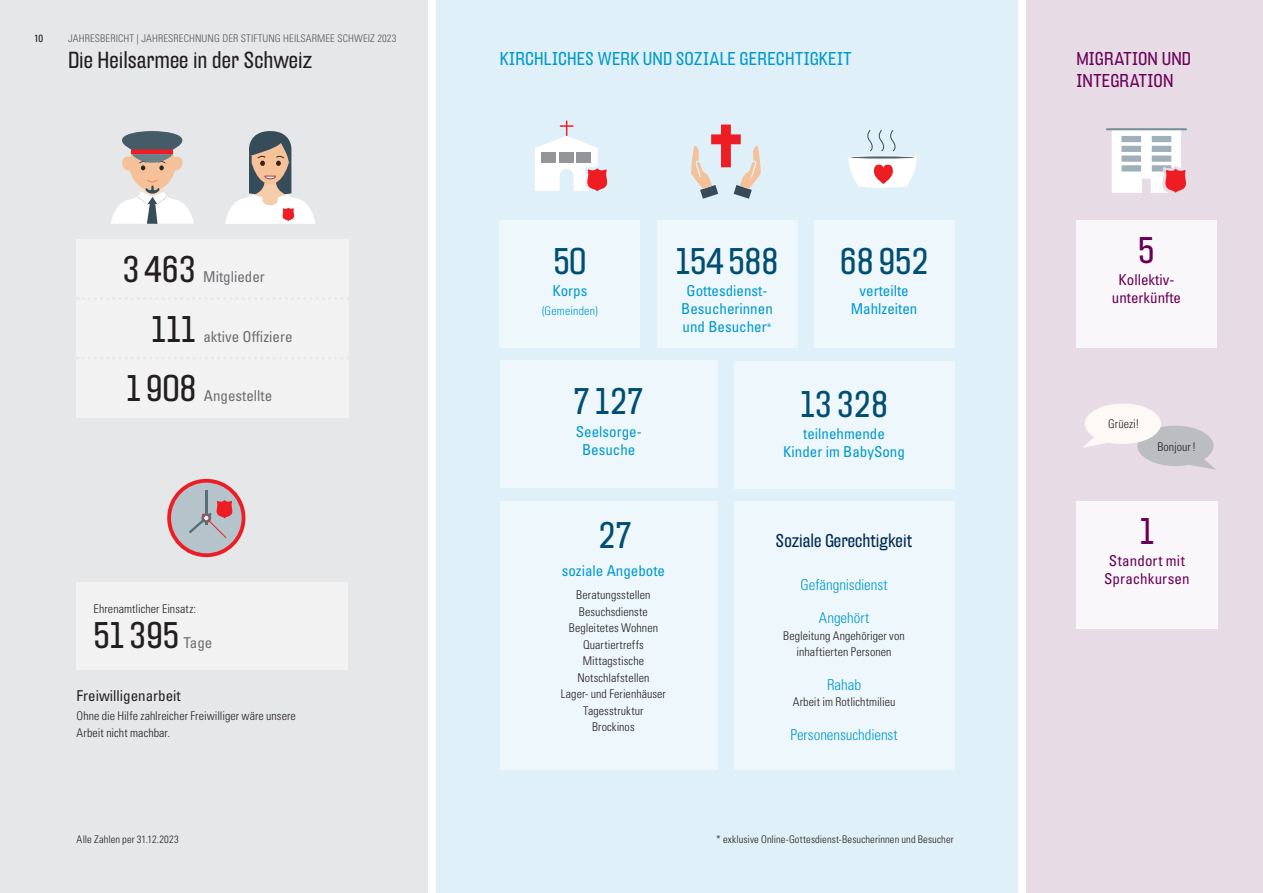
<style>
.page{position:relative;width:1263px;height:893px;background:#fff}
.page>*{position:absolute;margin:0;border:0;box-sizing:border-box;transform-origin:0 0}
.t1{font:37.5px "Hydra Pro Extd";color:#004e73}
.t2{font:37.5px "Hydra Pro Extd";color:#231f20}
.t3{font:37.5px "Hydra Pro Extd";color:#680055}
.t4{font:22.5px "Hydra Pro Extd";color:#231f20}
.t5{font:18px "Hydra Pro Extd";letter-spacing:.01em;color:#0099cd}
.t6{font:18px/22.5px "Hydra Pro Extd";letter-spacing:.005em;color:#680055}
.t7{font:18px "Hydra Pro Extd";color:#002a51}
.t8{font:condensed 15px/18px "Univers LT Std";color:#0099cd;text-align:center}
.t9{font:300 condensed 15px "Univers LT Std";letter-spacing:-.005em;color:#0099cd}
.t10{font:condensed 15px/18px "Univers LT Std";color:#680055;text-align:center}
.t11{font:condensed 15px "Univers LT Std";color:#6c6d70}
.t12{font:condensed 15px "Univers LT Std";color:#231f20}
.t13{font:300 condensed 12px/16.5px "Univers LT Std";letter-spacing:.005em;color:#231f20;text-align:center}
.t14{font:300 condensed 12px "Univers LT Std";letter-spacing:.015em;color:#0099cd}
.t15{font:300 condensed 10.5px "Univers LT Std";letter-spacing:.01em;color:#231f20}
.t16{font:300 condensed 10.5px "Univers LT Std";letter-spacing:.01em;color:#57585a}
.t17{font:condensed 10.5px "Univers LT Std";color:#231f20}
.s1{font-size:10.5px}
</style>
<div class="page">
<div style="left:0;top:0;width:427px;height:893px;background:#e6e7e9"></div>
<div style="left:436px;top:0;width:581px;height:893px;background:#dff0f8"></div>
<div style="left:1026px;top:0;width:237px;height:893px;background:#e7dbe6"></div>
<div style="left:77px;top:582px;width:271px;height:87px;background:#f2f2f3"></div>
<div style="left:77px;top:239px;width:272px;height:179px;background:#f2f2f3"></div>
<svg style="left:111px;top:131px;width:83px;height:93px"></svg>
<svg style="left:225px;top:131px;width:90px;height:93px"></svg>
<svg style="left:77px;top:297px;width:265px;height:3px"></svg>
<svg style="left:77px;top:357px;width:265px;height:2px"></svg>
<div style="left:1076px;top:220px;width:140px;height:128px;background:#faf7fa"></div>
<div style="left:1076px;top:501px;width:141px;height:128px;background:#faf7fa"></div>
<hr style="left:1107px;top:128px;width:79px;height:2px;background:#788e98">
<svg style="left:1112px;top:130px;width:74px;height:63px;background:#e6d7db"></svg>
<div style="left:734px;top:361px;width:220px;height:128px;background:#eef7fb"></div>
<svg style="left:535px;top:121px;width:72px;height:70px"></svg>
<div style="left:500px;top:501px;width:218px;height:269px;background:#eef7fb"></div>
<div style="left:734px;top:501px;width:220px;height:269px;background:#eef7fb"></div>
<div style="left:814px;top:220px;width:140px;height:128px;background:#eef7fb"></div>
<div style="left:500px;top:360px;width:218px;height:128px;background:#eef7fb"></div>
<div style="left:657px;top:220px;width:140px;height:128px;background:#eef7fb"></div>
<div style="left:500px;top:220px;width:140px;height:128px;background:#eef7fb"></div>
<svg style="left:691px;top:125px;width:70px;height:74px"></svg>
<svg style="left:167px;top:479px;width:78px;height:78px"></svg>
<svg style="left:848px;top:130px;width:69px;height:58px"></svg>
<svg style="left:1083px;top:404px;width:133px;height:66px"></svg>
<p class="t17" style="left:34px;top:31px;width:11px">10</p>
<p class="t16" style="left:68px;top:32px;width:330px">JAHRESBERICHT | JAHRESRECHNUNG DER STIFTUNG HEILSARMEE SCHWEIZ 2023</p>
<h2 class="t4" style="left:68px;top:47px;width:245px">Die Heilsarmee in der Schweiz</h2>
<h1 class="t2" style="left:122px;top:246px;width:75px">3 463</h1>
<p class="t11" style="left:203px;top:267px;width:63px">Mitglieder</p>
<h1 class="t2" style="left:151px;top:306px;width:46px">111</h1>
<p class="t11" style="left:203px;top:327px;width:91px">aktive Offiziere</p>
<h1 class="t2" style="left:126px;top:365px;width:72px">1 908</h1>
<p class="t11" style="left:204px;top:386px;width:70px">Angestellte</p>
<p class="t13" style="left:94px;top:600px;width:104px">Ehrenamtlicher Einsatz:</p>
<h1 class="t2" style="left:94px;top:611px;width:87px">51 395</h1>
<p class="t11" style="left:184px;top:633px;width:30px">Tage</p>
<p class="t12" style="left:77px;top:686px;width:106px">Freiwilligenarbeit</p>
<p class="t13" style="left:77px;top:708px;width:221px;text-align:left">Ohne die Hilfe zahlreicher Freiwilliger wäre unsere<br>Arbeit nicht machbar.</p>
<h3 class="t5" style="left:500px;top:47px;width:353px">KIRCHLICHES WERK UND SOZIALE GERECHTIGKEIT</h3>
<h1 class="t1" style="left:554px;top:238px;width:34px">50</h1>
<p class="t8" style="left:552px;top:282px;width:36px">Korps</p>
<p class="t14" style="left:542px;top:303px;width:57px">(Gemeinden)</p>
<h1 class="t1" style="left:574px;top:378px;width:72px">7 127</h1>
<p class="t8" style="left:576px;top:422px;width:67px">Seelsorge-<br>Besuche</p>
<h1 class="t1" style="left:675px;top:238px;width:104px">154 588</h1>
<p class="t8" style="left:681px;top:282px;width:93px">Gottesdienst-<br>Besucherinnen und Besucher<span class="s1">*</span></p>
<h1 class="t1" style="left:840px;top:238px;width:90px">68 952</h1>
<p class="t8" style="left:851px;top:282px;width:68px">verteilte<br>Mahlzeiten</p>
<h1 class="t1" style="left:800px;top:381px;width:90px">13 328</h1>
<p class="t8" style="left:783px;top:425px;width:123px">teilnehmende<br>Kinder im BabySong</p>
<h1 class="t1" style="left:598px;top:512px;width:36px">27</h1>
<p class="t8" style="left:562px;top:562px;width:105px">soziale Angebote</p>
<p class="t13" style="left:561px;top:587px;width:106px">Beratungsstellen<br>Besuchsdienste<br>Begleitetes Wohnen<br>Quartiertreffs<br>Mittagstische<br>Notschlafstellen<br>Lager- und Ferienhäuser<br>Tagesstruktur<br>Brockinos</p>
<h3 class="t7" style="left:775px;top:529px;width:138px">Soziale Gerechtigkeit</h3>
<p class="t9" style="left:800px;top:575px;width:88px">Gefängnisdienst</p>
<p class="t9" style="left:819px;top:609px;width:52px">Angehört</p>
<p class="t13" style="left:783px;top:627px;width:123px">Begleitung Angehöriger von inhaftierten Personen</p>
<p class="t9" style="left:827px;top:675px;width:35px">Rahab</p>
<p class="t13" style="left:793px;top:694px;width:104px">Arbeit im Rotlichtmilieu</p>
<p class="t9" style="left:790px;top:725px;width:109px">Personensuchdienst</p>
<p class="t15" style="left:77px;top:833px;width:104px">Alle Zahlen per 31.12.2023</p>
<p class="t15" style="left:716px;top:833px;width:239px">* exklusive Online-Gottesdienst-Besucherinnen und Besucher</p>
<h3 class="t6" style="left:1076px;top:47px;width:116px">MIGRATION UND<br>INTEGRATION</h3>
<h1 class="t3" style="left:1138px;top:226px;width:17px">5</h1>
<p class="t10" style="left:1112px;top:270px;width:71px">Kollektiv&shy;unterkünfte</p>
<p class="t13" style="left:1108px;top:416px;width:33px">Grüezi!</p>
<p class="t13" style="left:1157px;top:439px;width:40px">Bonjour!</p>
<h1 class="t3" style="left:1139px;top:508px;width:16px">1</h1>
<p class="t10" style="left:1104px;top:552px;width:87px">Standort mit<br>Sprachkursen</p>
</div>
